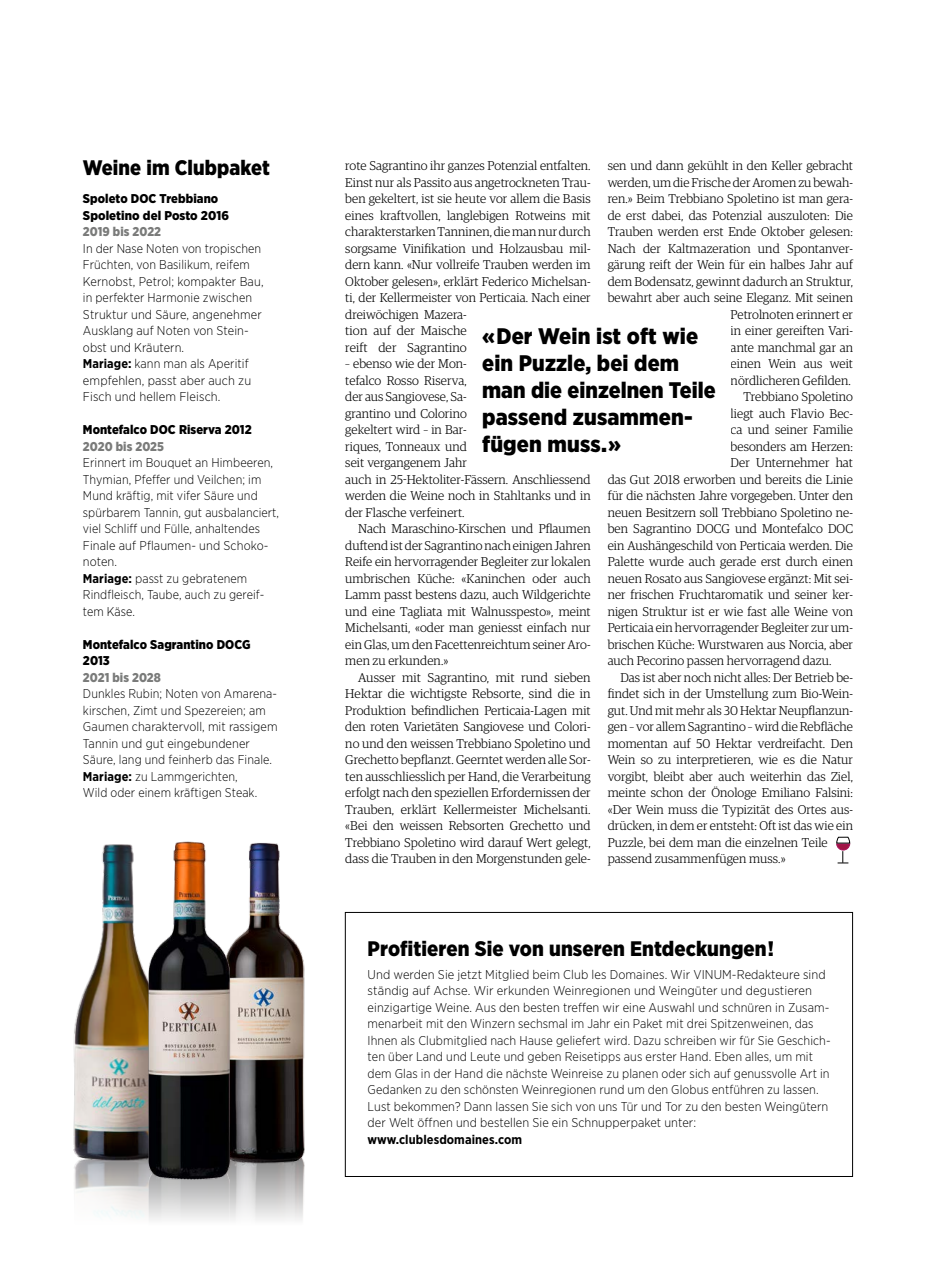
<style>
.page{position:relative;width:936px;height:1263px;background:#fff}
.page>*{position:absolute;margin:0;border:0;box-sizing:border-box;transform-origin:0 0}
.t1{font:900 22.5px/27px "Gotham Narrow";letter-spacing:.005em;color:#000}
.t2{font:900 21px "Gotham Narrow";letter-spacing:.005em;color:#000}
.t3{font:300 12.75px/16.5px "Guardian Egyp";letter-spacing:.005em;color:#000}
.t4{font:300 12.75px/16.5px "Gotham Narrow";letter-spacing:.005em;color:#000}
.t5{font:900 12.75px/16.5px "Gotham Narrow";letter-spacing:.005em;color:#000}
.t6{font:900 12.75px "Gotham Narrow";letter-spacing:.005em;color:#7a7b7a}
.t7{font:700 12.75px "Gotham Narrow";letter-spacing:.005em;color:#000}
.s1{font-weight:700}
</style>
<div class="page">
<img style="left:74px;top:1171px;width:61px;height:46px">
<img style="left:244px;top:1167px;width:61px;height:53px">
<img style="left:135px;top:1189px;width:109px;height:31px">
<div style="left:345px;top:912px;width:508px;height:265px;border:1px solid #000"></div>
<img style="left:73px;top:844px;width:62px;height:327px">
<img style="left:244px;top:843px;width:61px;height:324px">
<img style="left:135px;top:841px;width:109px;height:348px">
<svg style="left:836px;top:836px;width:14px;height:27px"></svg>
<h2 class="t2" style="left:83px;top:154px;width:188px">Weine im Clubpaket</h2>
<p class="t3" style="left:345px;top:157px;width:247px">rote Sagrantino ihr ganzes Potenzial entfalten.<br>Einst nur als Passito aus angetrockneten Trau&shy;ben gekeltert, ist sie heute vor allem die Basis eines kraftvollen, langlebigen Rotweins mit charakterstarken Tanninen, die man nur durch sorgsame Vinifikation und Holzausbau mil&shy;dern kann. «Nur vollreife Trauben werden im Oktober gelesen», erklärt Federico Michelsan&shy;ti, der Kellermeister von Perticaia. Nach einer dreiwöchigen Mazera-<br>tion auf der Maische<br>reift der Sagrantino</p>
<p class="t3" style="left:345px;top:355px;width:247px">– ebenso wie der Mon-<br>tefalco Rosso Riserva,<br>der aus Sangiovese, Sa-<br>grantino und Colorino<br>gekeltert wird – in Bar-<br>riques, Tonneaux und<br>seit vergangenem Jahr<br>auch in 25-Hektoliter-Fässern. Anschliessend werden die Weine noch in Stahltanks und in der Flasche verfeinert.</p>
<p class="t3" style="left:345px;top:520px;width:247px;text-align:justify;text-indent:13px">Nach Maraschino-Kirschen und Pflaumen duftend ist der Sagrantino nach einigen Jahren Reife ein hervorragender Begleiter zur lokalen umbrischen Küche: «Kaninchen oder auch Lamm passt bestens dazu, auch Wildgerichte und eine Tagliata mit Walnusspesto», meint Michelsanti, «oder man geniesst einfach nur ein Glas, um den Facettenreichtum seiner Aro&shy;men zu erkunden.»</p>
<p class="t3" style="left:345px;top:668px;width:247px;text-align:justify;text-indent:13px">Ausser mit Sagrantino, mit rund sieben Hektar die wichtigste Rebsorte, sind die in Produktion befindlichen Perticaia-Lagen mit den roten Varietäten Sangiovese und Colori&shy;no und den weissen Trebbiano Spoletino und Grechetto bepflanzt. Geerntet werden alle Sor&shy;ten ausschliesslich per Hand, die Verarbeitung erfolgt nach den speziellen Erfordernissen der Trauben, erklärt Kellermeister Michelsanti. «Bei den weissen Rebsorten Grechetto und Trebbiano Spoletino wird darauf Wert gelegt, dass die Trauben in den Morgenstunden gele-</p>
<p class="t3" style="left:607px;top:157px;width:247px">sen und dann gekühlt in den Keller gebracht</p>
<p class="t3" style="left:607px;top:173px;width:247px">werden, um die Frische der Aromen zu bewah-</p>
<p class="t3" style="left:607px;top:190px;width:247px">ren.» Beim Trebbiano Spoletino ist man gera-</p>
<p class="t3" style="left:607px;top:206px;width:247px">de erst dabei, das Potenzial auszuloten: Die</p>
<p class="t3" style="left:607px;top:223px;width:247px">Trauben werden erst Ende Oktober gelesen:</p>
<p class="t3" style="left:607px;top:239px;width:247px">Nach der Kaltmazeration und Spontanver-</p>
<p class="t3" style="left:607px;top:256px;width:247px">gärung reift der Wein für ein halbes Jahr auf</p>
<p class="t3" style="left:607px;top:272px;width:247px">dem Bodensatz, gewinnt dadurch an Struktur,</p>
<p class="t3" style="left:607px;top:289px;width:247px">bewahrt aber auch seine Eleganz. Mit seinen</p>
<p class="t3" style="left:730px;top:305px;width:124px">Petrolnoten erinnert er</p>
<p class="t3" style="left:730px;top:322px;width:124px">in einer gereiften Vari-</p>
<p class="t3" style="left:730px;top:338px;width:124px">ante manchmal gar an</p>
<p class="t3" style="left:730px;top:355px;width:124px">einen Wein aus weit</p>
<p class="t3" style="left:730px;top:371px;width:122px">nördlicheren Gefilden.</p>
<p class="t3" style="left:743px;top:388px;width:111px">Trebbiano Spoletino</p>
<p class="t3" style="left:730px;top:404px;width:124px">liegt auch Flavio Bec-</p>
<p class="t3" style="left:730px;top:421px;width:124px">ca und seiner Familie</p>
<p class="t3" style="left:730px;top:437px;width:124px">besonders am Herzen:</p>
<p class="t3" style="left:730px;top:454px;width:124px">Der Unternehmer hat</p>
<p class="t3" style="left:607px;top:470px;width:247px">das Gut 2018 erworben und bereits die Linie</p>
<p class="t3" style="left:607px;top:487px;width:247px">für die nächsten Jahre vorgegeben. Unter den</p>
<p class="t3" style="left:607px;top:503px;width:247px">neuen Besitzern soll Trebbiano Spoletino ne-</p>
<p class="t3" style="left:607px;top:520px;width:247px">ben Sagrantino DOCG und Montefalco DOC</p>
<p class="t3" style="left:607px;top:536px;width:247px">ein Aushängeschild von Perticaia werden. Die</p>
<p class="t3" style="left:607px;top:553px;width:247px">Palette wurde auch gerade erst durch einen</p>
<p class="t3" style="left:607px;top:569px;width:247px">neuen Rosato aus Sangiovese ergänzt: Mit sei-</p>
<p class="t3" style="left:607px;top:586px;width:247px">ner frischen Fruchtaromatik und seiner ker-</p>
<p class="t3" style="left:607px;top:602px;width:247px">nigen Struktur ist er wie fast alle Weine von</p>
<p class="t3" style="left:607px;top:619px;width:247px">Perticaia ein hervorragender Begleiter zur um-</p>
<p class="t3" style="left:607px;top:635px;width:247px">brischen Küche: Wurstwaren aus Norcia, aber</p>
<p class="t3" style="left:607px;top:652px;width:225px">auch Pecorino passen hervorragend dazu.</p>
<p class="t3" style="left:620px;top:668px;width:234px">Das ist aber noch nicht alles: Der Betrieb be-</p>
<p class="t3" style="left:607px;top:685px;width:247px">findet sich in der Umstellung zum Bio-Wein-</p>
<p class="t3" style="left:607px;top:701px;width:247px">gut. Und mit mehr als 30 Hektar Neupflanzun-</p>
<p class="t3" style="left:607px;top:718px;width:247px">gen – vor allem Sagrantino – wird die Rebfläche</p>
<p class="t3" style="left:607px;top:734px;width:247px">momentan auf 50 Hektar verdreifacht. Den</p>
<p class="t3" style="left:607px;top:751px;width:247px">Wein so zu interpretieren, wie es die Natur</p>
<p class="t3" style="left:607px;top:767px;width:247px">vorgibt, bleibt aber auch weiterhin das Ziel,</p>
<p class="t3" style="left:607px;top:784px;width:247px">meinte schon der Önologe Emiliano Falsini:</p>
<p class="t3" style="left:607px;top:800px;width:247px">«Der Wein muss die Typizität des Ortes aus-</p>
<p class="t3" style="left:607px;top:817px;width:247px">drücken, in dem er entsteht: Oft ist das wie ein</p>
<p class="t3" style="left:607px;top:833px;width:221px">Puzzle, bei dem man die einzelnen Teile</p>
<p class="t3" style="left:607px;top:850px;width:179px">passend zusammenfügen muss.»</p>
<p class="t5" style="left:83px;top:190px;width:147px">Spoleto DOC Trebbiano<br>Spoletino del Posto 2016</p>
<p class="t6" style="left:83px;top:223px;width:80px">2019 bis 2022</p>
<p class="t4" style="left:83px;top:240px;width:182px">In der Nase Noten von tropischen<br>Früchten, von Basilikum, reifem<br>Kernobst, Petrol; kompakter Bau, in perfekter Harmonie zwischen<br>Struktur und Säure, angenehmer<br>Ausklang auf Noten von Stein&shy;obst und Kräutern.<br><span class="s1">Mariage:</span> kann man als Aperitif empfehlen, passt aber auch zu<br>Fisch und hellem Fleisch.</p>
<p class="t5" style="left:83px;top:421px;width:170px">Montefalco DOC Riserva 2012</p>
<p class="t6" style="left:83px;top:438px;width:83px">2020 bis 2025</p>
<p class="t4" style="left:83px;top:454px;width:198px">Erinnert im Bouquet an Himbeeren,<br>Thymian, Pfeffer und Veilchen; im<br>Mund kräftig, mit vifer Säure und spürbarem Tannin, gut ausbalanciert, viel Schliff und Fülle, anhaltendes<br>Finale auf Pflaumen- und Schoko&shy;noten.<br><span class="s1">Mariage:</span> passt zu gebratenem<br>Rindfleisch, Taube, auch zu gereif&shy;tem Käse.</p>
<p class="t5" style="left:83px;top:636px;width:169px">Montefalco Sagrantino DOCG<br>2013</p>
<p class="t6" style="left:83px;top:669px;width:79px">2021 bis 2028</p>
<p class="t4" style="left:83px;top:685px;width:196px">Dunkles Rubin; Noten von Amarena&shy;kirschen, Zimt und Spezereien; am Gaumen charaktervoll, mit rassigem Tannin und gut eingebundener Säure, lang und feinherb das Finale.<br><span class="s1">Mariage:</span> zu Lammgerichten,<br>Wild oder einem kräftigen Steak.</p>
<h1 class="t1" style="left:482px;top:322px;width:235px">«Der Wein ist oft wie ein Puzzle, bei dem man die einzelnen Teile passend zusammen&shy;fügen muss.»</h1>
<h2 class="t2" style="left:367px;top:935px;width:408px">Profitieren Sie von unseren Entdeckungen!</h2>
<p class="t4" style="left:367px;top:966px;width:464px">Und werden Sie jetzt Mitglied beim Club les Domaines. Wir VINUM-Redakteure sind ständig auf Achse. Wir erkunden Weinregionen und Weingüter und degustieren einzigartige Weine. Aus den besten treffen wir eine Auswahl und schnüren in Zusam&shy;menarbeit mit den Winzern sechsmal im Jahr ein Paket mit drei Spitzenweinen, das Ihnen als Clubmitglied nach Hause geliefert wird. Dazu schreiben wir für Sie Geschich&shy;ten über Land und Leute und geben Reisetipps aus erster Hand. Eben alles, um mit dem Glas in der Hand die nächste Weinreise zu planen oder sich auf genussvolle Art in Gedanken zu den schönsten Weinregionen rund um den Globus entführen zu lassen.<br>Lust bekommen? Dann lassen Sie sich von uns Tür und Tor zu den besten Weingütern der Welt öffnen und bestellen Sie ein Schnupperpaket unter:</p>
<p class="t7" style="left:367px;top:1131px;width:156px">www.clublesdomaines.com</p>
</div>
